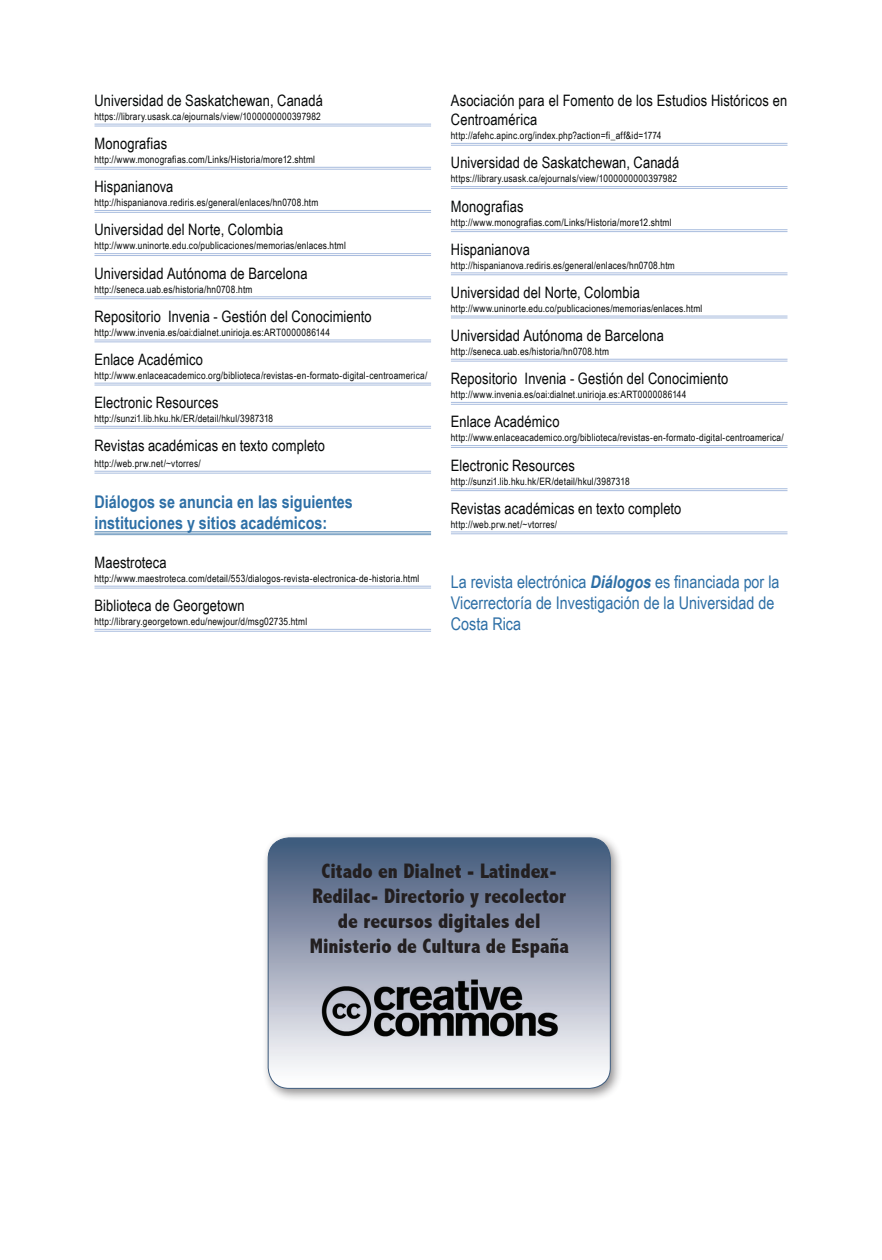
<style>
.page{position:relative;width:882px;height:1260px;background:#fff}
.page>*{position:absolute;margin:0;border:0;box-sizing:border-box;transform-origin:0 0}
.t1{font:800 condensed 21px/25.2px "Abadi";color:#231f20;text-align:center}
.t2{font:17.5px/21px "Arial Narrow";color:#2d6fa6}
.t3{font:700 17.5px/21px "Arial Narrow";color:#2d6fa6}
.t4{font:15.75px/19.2px "Arial Narrow";letter-spacing:.005em;color:#060808}
.t5{font:10.15px "Arial Narrow";letter-spacing:.02em;color:#060808}
.s1{font-weight:700;font-style:italic}
</style>
<div class="page">
<hr style="left:94px;top:124px;width:337px;height:1px;background:#a8bcde">
<hr style="left:94px;top:126px;width:337px;height:1px;background:#a8bcde">
<hr style="left:94px;top:167px;width:337px;height:1px;background:#a8bcde">
<hr style="left:94px;top:169px;width:337px;height:1px;background:#a8bcde">
<hr style="left:94px;top:210px;width:337px;height:1px;background:#a8bcde">
<hr style="left:94px;top:212px;width:337px;height:1px;background:#a8bcde">
<hr style="left:94px;top:253px;width:337px;height:1px;background:#a8bcde">
<hr style="left:94px;top:255px;width:337px;height:1px;background:#a8bcde">
<hr style="left:94px;top:297px;width:337px;height:1px;background:#a8bcde">
<hr style="left:94px;top:298px;width:337px;height:1px;background:#a8bcde">
<hr style="left:94px;top:340px;width:337px;height:1px;background:#a8bcde">
<hr style="left:94px;top:342px;width:337px;height:1px;background:#a8bcde">
<hr style="left:94px;top:383px;width:337px;height:1px;background:#a8bcde">
<hr style="left:94px;top:385px;width:337px;height:1px;background:#a8bcde">
<hr style="left:94px;top:426px;width:337px;height:1px;background:#a8bcde">
<hr style="left:94px;top:428px;width:337px;height:1px;background:#a8bcde">
<hr style="left:94px;top:471px;width:337px;height:1px;background:#a8bcde">
<hr style="left:94px;top:473px;width:337px;height:1px;background:#a8bcde">
<hr style="left:94px;top:531px;width:337px;height:1px;background:#6e99bf">
<hr style="left:94px;top:533px;width:337px;height:1px;background:#6e99bf">
<hr style="left:94px;top:534px;width:337px;height:1px;background:#6e99bf">
<hr style="left:94px;top:586px;width:337px;height:1px;background:#a8bcde">
<hr style="left:94px;top:588px;width:337px;height:1px;background:#a8bcde">
<hr style="left:94px;top:629px;width:337px;height:1px;background:#a8bcde">
<hr style="left:94px;top:631px;width:337px;height:1px;background:#a8bcde">
<hr style="left:451px;top:143px;width:337px;height:1px;background:#a8bcde">
<hr style="left:451px;top:145px;width:337px;height:1px;background:#a8bcde">
<hr style="left:451px;top:186px;width:337px;height:1px;background:#a8bcde">
<hr style="left:451px;top:188px;width:337px;height:1px;background:#a8bcde">
<hr style="left:451px;top:229px;width:337px;height:1px;background:#a8bcde">
<hr style="left:451px;top:231px;width:337px;height:1px;background:#a8bcde">
<hr style="left:451px;top:273px;width:337px;height:1px;background:#a8bcde">
<hr style="left:451px;top:274px;width:337px;height:1px;background:#a8bcde">
<hr style="left:451px;top:316px;width:337px;height:1px;background:#a8bcde">
<hr style="left:451px;top:318px;width:337px;height:1px;background:#a8bcde">
<hr style="left:451px;top:359px;width:337px;height:1px;background:#a8bcde">
<hr style="left:451px;top:361px;width:337px;height:1px;background:#a8bcde">
<hr style="left:451px;top:402px;width:337px;height:1px;background:#a8bcde">
<hr style="left:451px;top:404px;width:337px;height:1px;background:#a8bcde">
<hr style="left:451px;top:445px;width:337px;height:1px;background:#a8bcde">
<hr style="left:451px;top:447px;width:337px;height:1px;background:#a8bcde">
<hr style="left:451px;top:488px;width:337px;height:1px;background:#a8bcde">
<hr style="left:451px;top:490px;width:337px;height:1px;background:#a8bcde">
<hr style="left:451px;top:532px;width:337px;height:1px;background:#a8bcde">
<hr style="left:451px;top:534px;width:337px;height:1px;background:#a8bcde">
<div style="left:261px;top:832px;width:363px;height:270px;background:#231f20;opacity:.5"></div>
<svg style="left:268px;top:838px;width:342px;height:250px;background:#919cb1"></svg>
<img style="left:311px;top:964px;width:255px;height:97px">
<div style="left:268px;top:837px;width:343px;height:252px;border:1px solid #3e5c7e;border-radius:21px"></div>
<h3 class="t4" style="left:94px;top:90px;width:230px">Universidad de Saskatchewan, Canadá</h3>
<p class="t5" style="left:94px;top:109px;width:228px">https://library.usask.ca/ejournals/view/1000000000397982</p>
<h3 class="t4" style="left:94px;top:133px;width:74px">Monografias</h3>
<p class="t5" style="left:94px;top:152px;width:222px">http://www.monografias.com/Links/Historia/more12.shtml</p>
<h3 class="t4" style="left:94px;top:177px;width:80px">Hispanianova</h3>
<p class="t5" style="left:94px;top:195px;width:225px">http://hispanianova.rediris.es/general/enlaces/hn0708.htm</p>
<h3 class="t4" style="left:94px;top:220px;width:190px">Universidad del Norte, Colombia</h3>
<p class="t5" style="left:94px;top:238px;width:253px">http://www.uninorte.edu.co/publicaciones/memorias/enlaces.html</p>
<h3 class="t4" style="left:94px;top:263px;width:215px">Universidad Autónoma de Barcelona</h3>
<p class="t5" style="left:94px;top:282px;width:160px">http://seneca.uab.es/historia/hn0708.htm</p>
<h3 class="t4" style="left:94px;top:306px;width:279px">Repositorio Invenia - Gestión del Conocimiento</h3>
<p class="t5" style="left:94px;top:325px;width:237px">http://www.invenia.es/oai:dialnet.unirioja.es:ART0000086144</p>
<h3 class="t4" style="left:94px;top:349px;width:110px">Enlace Académico</h3>
<p class="t5" style="left:94px;top:368px;width:335px">http://www.enlaceacademico.org/biblioteca/revistas-en-formato-digital-centroamerica/</p>
<h3 class="t4" style="left:94px;top:392px;width:126px">Electronic Resources</h3>
<p class="t5" style="left:94px;top:411px;width:180px">http://sunzi1.lib.hku.hk/ER/detail/hkul/3987318</p>
<h3 class="t4" style="left:94px;top:436px;width:232px">Revistas académicas en texto completo</h3>
<p class="t5" style="left:94px;top:456px;width:108px">http://web.prw.net/~vtorres/</p>
<h2 class="t3" style="left:94px;top:490px;width:260px">Diálogos se anuncia en las siguientes instituciones y sitios académicos:</h2>
<h3 class="t4" style="left:94px;top:552px;width:74px">Maestroteca</h3>
<p class="t5" style="left:94px;top:571px;width:326px">http://www.maestroteca.com/detail/553/dialogos-revista-electronica-de-historia.html</p>
<h3 class="t4" style="left:94px;top:595px;width:152px">Biblioteca de Georgetown</h3>
<p class="t5" style="left:94px;top:614px;width:214px">http://library.georgetown.edu/newjour/d/msg02735.html</p>
<h3 class="t4" style="left:451px;top:90px;width:338px">Asociación para el Fomento de los Estudios Históricos en<br>Centroamérica</h3>
<p class="t5" style="left:451px;top:128px;width:212px">http://afehc.apinc.org/index.php?action=fi_aff&amp;id=1774</p>
<h3 class="t4" style="left:451px;top:153px;width:230px">Universidad de Saskatchewan, Canadá</h3>
<p class="t5" style="left:451px;top:171px;width:228px">https://library.usask.ca/ejournals/view/1000000000397982</p>
<h3 class="t4" style="left:451px;top:196px;width:74px">Monografias</h3>
<p class="t5" style="left:451px;top:215px;width:222px">http://www.monografias.com/Links/Historia/more12.shtml</p>
<h3 class="t4" style="left:451px;top:239px;width:80px">Hispanianova</h3>
<p class="t5" style="left:451px;top:258px;width:225px">http://hispanianova.rediris.es/general/enlaces/hn0708.htm</p>
<h3 class="t4" style="left:451px;top:282px;width:190px">Universidad del Norte, Colombia</h3>
<p class="t5" style="left:451px;top:301px;width:253px">http://www.uninorte.edu.co/publicaciones/memorias/enlaces.html</p>
<h3 class="t4" style="left:451px;top:325px;width:215px">Universidad Autónoma de Barcelona</h3>
<p class="t5" style="left:451px;top:344px;width:160px">http://seneca.uab.es/historia/hn0708.htm</p>
<h3 class="t4" style="left:451px;top:368px;width:279px">Repositorio Invenia - Gestión del Conocimiento</h3>
<p class="t5" style="left:451px;top:387px;width:237px">http://www.invenia.es/oai:dialnet.unirioja.es:ART0000086144</p>
<h3 class="t4" style="left:451px;top:412px;width:110px">Enlace Académico</h3>
<p class="t5" style="left:451px;top:430px;width:335px">http://www.enlaceacademico.org/biblioteca/revistas-en-formato-digital-centroamerica/</p>
<h3 class="t4" style="left:451px;top:455px;width:126px">Electronic Resources</h3>
<p class="t5" style="left:451px;top:474px;width:180px">http://sunzi1.lib.hku.hk/ER/detail/hkul/3987318</p>
<h3 class="t4" style="left:451px;top:498px;width:232px">Revistas académicas en texto completo</h3>
<p class="t5" style="left:451px;top:517px;width:108px">http://web.prw.net/~vtorres/</p>
<h2 class="t2" style="left:451px;top:571px;width:330px">La revista electrónica <span class="s1">Diálogos</span> es financiada por la<br>Vicerrectoría de Investigación de la Universidad de<br>Costa Rica</h2>
<h1 class="t1" style="left:310px;top:858px;width:261px">Citado en Dialnet - Latindex-<br>Redilac- Directorio y recolector de recursos digitales del<br>Ministerio de Cultura de España</h1>
</div>
